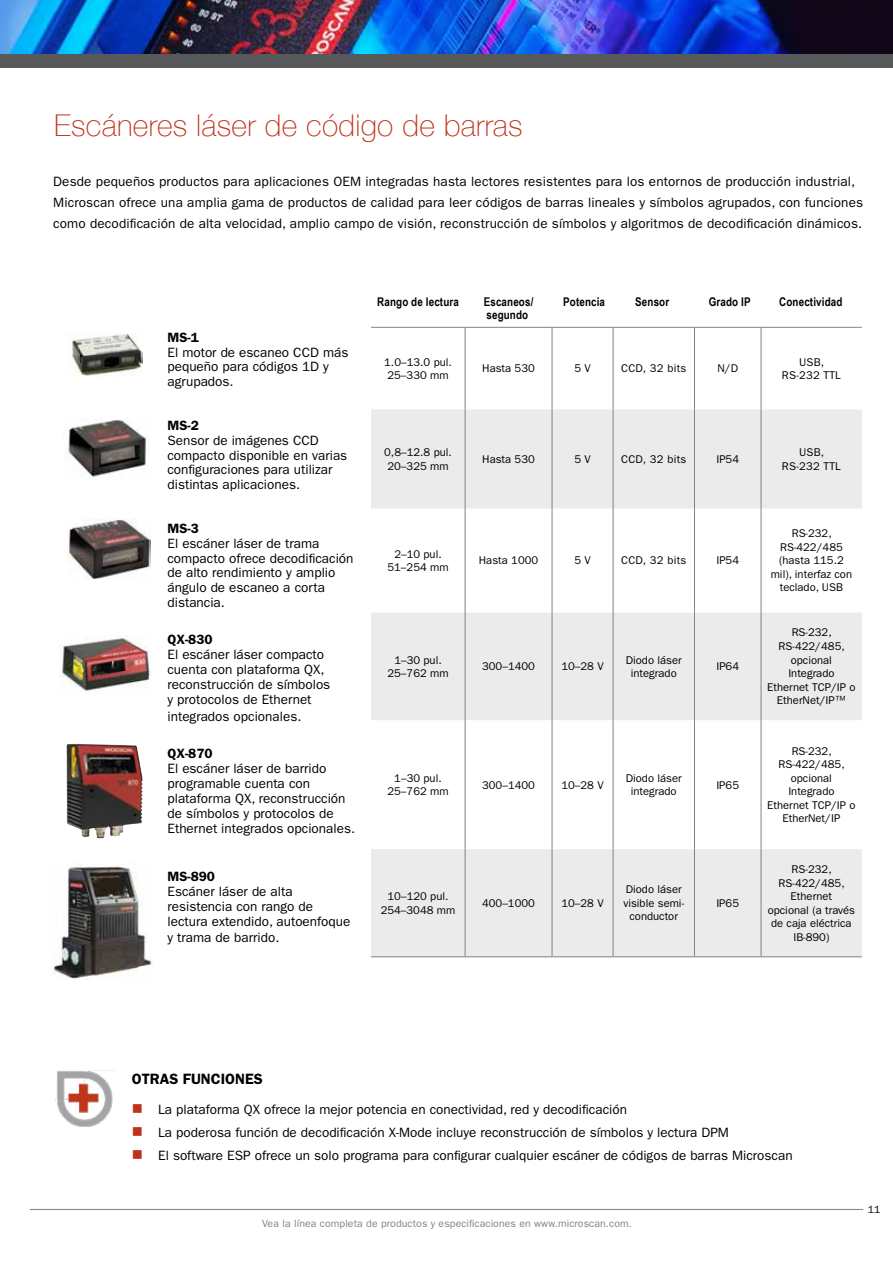
<style>
.page{position:relative;width:893px;height:1263px;background:#fff}
.page>*{position:absolute;margin:0;border:0;box-sizing:border-box;transform-origin:0 0}
.t1{font:100 30px "Helvetica Neue";letter-spacing:.01em;color:#c0311a}
.t2{font:600 15px "ITC Franklin Gothic Std";color:#000}
.t3{font:13.5px/14.7px "ITC Franklin Gothic Std";color:#000}
.t4{font:600 13.5px "ITC Franklin Gothic Std";color:#000}
.t5{font:700 12px "Arial Narrow";letter-spacing:.01em;color:#000}
.t6{font:11.25px/13.5px "ITC Franklin Gothic Std";color:#000;text-align:center}
.t7{font:11.25px "ITC Franklin Gothic Std";letter-spacing:.025em;color:#000}
.t8{font:11.25px/13.5px "ITC Franklin Gothic Std";letter-spacing:.02em;color:#000;text-align:center}
.t9{font:10.5px "ITC Franklin Gothic Std";letter-spacing:.01em;color:#808285}
.t10{font:10.5px "ITC Franklin Gothic Std";color:#000}
.s1{font-family:"Helvetica Neue";font-weight:300}
</style>
<div class="page">
<hr style="left:30px;top:1209px;width:833px;height:1px;background:#808285">
<img style="left:0;top:0;width:893px;height:54px">
<img style="left:53px;top:864px;width:100px;height:116px">
<img style="left:66px;top:744px;width:31px;height:93px">
<img style="left:69px;top:333px;width:74px;height:44px">
<img style="left:63px;top:418px;width:85px;height:59px">
<img style="left:67px;top:518px;width:83px;height:61px">
<img style="left:59px;top:636px;width:91px;height:55px">
<div style="left:0;top:54px;width:893px;height:14px;background:#58595b"></div>
<svg style="left:371px;top:409px;width:491px;height:547px;fill:#ebebec"></svg>
<hr style="left:371px;top:327px;width:94px;height:1px;background:#808285">
<hr style="left:465px;top:327px;width:87px;height:1px;background:#808285">
<hr style="left:465px;top:328px;width:1px;height:81px;background:#808285">
<hr style="left:552px;top:327px;width:61px;height:1px;background:#808285">
<hr style="left:552px;top:328px;width:1px;height:81px;background:#808285">
<hr style="left:613px;top:327px;width:81px;height:1px;background:#808285">
<hr style="left:613px;top:328px;width:1px;height:81px;background:#808285">
<hr style="left:694px;top:327px;width:67px;height:1px;background:#808285">
<hr style="left:694px;top:328px;width:1px;height:81px;background:#808285">
<hr style="left:761px;top:327px;width:101px;height:1px;background:#808285">
<hr style="left:761px;top:328px;width:1px;height:81px;background:#808285">
<hr style="left:465px;top:409px;width:1px;height:99px;background:#808285">
<hr style="left:552px;top:409px;width:1px;height:99px;background:#808285">
<hr style="left:613px;top:409px;width:1px;height:99px;background:#808285">
<hr style="left:694px;top:409px;width:1px;height:99px;background:#808285">
<hr style="left:761px;top:409px;width:1px;height:99px;background:#808285">
<hr style="left:465px;top:508px;width:1px;height:104px;background:#808285">
<hr style="left:552px;top:508px;width:1px;height:104px;background:#808285">
<hr style="left:613px;top:508px;width:1px;height:104px;background:#808285">
<hr style="left:694px;top:508px;width:1px;height:104px;background:#808285">
<hr style="left:761px;top:508px;width:1px;height:104px;background:#808285">
<hr style="left:465px;top:612px;width:1px;height:108px;background:#808285">
<hr style="left:552px;top:612px;width:1px;height:108px;background:#808285">
<hr style="left:613px;top:612px;width:1px;height:108px;background:#808285">
<hr style="left:694px;top:612px;width:1px;height:108px;background:#808285">
<hr style="left:761px;top:612px;width:1px;height:108px;background:#808285">
<hr style="left:465px;top:720px;width:1px;height:129px;background:#808285">
<hr style="left:552px;top:720px;width:1px;height:129px;background:#808285">
<hr style="left:613px;top:720px;width:1px;height:129px;background:#808285">
<hr style="left:694px;top:720px;width:1px;height:129px;background:#808285">
<hr style="left:761px;top:720px;width:1px;height:129px;background:#808285">
<hr style="left:465px;top:849px;width:1px;height:107px;background:#808285">
<hr style="left:552px;top:849px;width:1px;height:107px;background:#808285">
<hr style="left:613px;top:849px;width:1px;height:107px;background:#808285">
<hr style="left:694px;top:849px;width:1px;height:107px;background:#808285">
<hr style="left:761px;top:849px;width:1px;height:107px;background:#808285">
<hr style="left:371px;top:956px;width:94px;height:1px;background:#808285">
<hr style="left:465px;top:956px;width:87px;height:1px;background:#808285">
<hr style="left:552px;top:956px;width:61px;height:1px;background:#808285">
<hr style="left:613px;top:956px;width:81px;height:1px;background:#808285">
<hr style="left:694px;top:956px;width:67px;height:1px;background:#808285">
<hr style="left:761px;top:956px;width:101px;height:1px;background:#808285">
<img style="left:55px;top:1070px;width:59px;height:57px">
<h1 class="t1" style="left:54px;top:103px;width:470px">Escáneres láser de código de barras</h1>
<p class="t3" style="left:53px;top:171px;width:811px;line-height:21px">Desde pequeños productos para aplicaciones OEM integradas hasta lectores resistentes para los entornos de producción industrial,<br>Microscan ofrece una amplia gama de productos de calidad para leer códigos de barras lineales y símbolos agrupados, con funciones como decodificación de alta velocidad, amplio campo de visión, reconstrucción de símbolos y algoritmos de decodificación dinámicos.</p>
<p class="t4" style="left:167px;top:329px;width:33px">MS-1</p>
<p class="t3" style="left:167px;top:345px;width:182px">El motor de escaneo CCD más pequeño para códigos 1D y agrupados.</p>
<p class="t4" style="left:167px;top:418px;width:33px">MS-2</p>
<p class="t3" style="left:167px;top:433px;width:181px">Sensor de imágenes CCD compacto disponible en varias configuraciones para utilizar distintas aplicaciones.</p>
<p class="t4" style="left:167px;top:520px;width:33px">MS-3</p>
<p class="t3" style="left:167px;top:536px;width:188px">El escáner láser de trama compacto ofrece decodificación de alto rendimiento y amplio ángulo de escaneo a corta distancia.</p>
<p class="t4" style="left:167px;top:632px;width:47px">QX-830</p>
<p class="t3" style="left:167px;top:647px;width:164px;line-height:15.3px">El escáner láser compacto cuenta con plataforma QX, reconstrucción de símbolos y protocolos de Ethernet integrados opcionales.</p>
<p class="t4" style="left:167px;top:746px;width:47px">QX-870</p>
<p class="t3" style="left:167px;top:761px;width:189px">El escáner láser de barrido programable cuenta con plataforma QX, reconstrucción de símbolos y protocolos de<br>Ethernet integrados opcionales.</p>
<p class="t4" style="left:167px;top:868px;width:49px">MS-890</p>
<p class="t3" style="left:167px;top:884px;width:184px;line-height:15.5px">Escáner láser de alta resistencia con rango de lectura extendido, autoenfoque y trama de barrido.</p>
<p class="t5" style="left:377px;top:293px;width:83px">Rango de lectura</p>
<p class="t5" style="left:484px;top:293px;width:51px">Escaneos/</p>
<p class="t5" style="left:563px;top:293px;width:43px">Potencia</p>
<p class="t5" style="left:635px;top:293px;width:35px">Sensor</p>
<p class="t5" style="left:709px;top:293px;width:43px">Grado IP</p>
<p class="t5" style="left:779px;top:293px;width:65px">Conectividad</p>
<p class="t5" style="left:486px;top:305px;width:43px">segundo</p>
<p class="t6" style="left:384px;top:355px;width:69px;text-align:left">1.0–13.0 pul.<br>25–330 mm</p>
<p class="t6" style="left:482px;top:362px;width:54px">Hasta 530</p>
<p class="t6" style="left:574px;top:362px;width:18px">5 V</p>
<p class="t7" style="left:621px;top:362px;width:67px">CCD, 32 bits</p>
<p class="t6" style="left:717px;top:362px;width:22px">N/D</p>
<p class="t8" style="left:782px;top:355px;width:60px">USB,<br>RS-232 TTL</p>
<p class="t6" style="left:384px;top:446px;width:69px;text-align:left">0,8–12.8 pul.<br>20–325 mm</p>
<p class="t6" style="left:482px;top:452px;width:54px">Hasta 530</p>
<p class="t6" style="left:574px;top:452px;width:18px">5 V</p>
<p class="t7" style="left:621px;top:452px;width:67px">CCD, 32 bits</p>
<p class="t6" style="left:716px;top:452px;width:24px">IP54</p>
<p class="t8" style="left:782px;top:446px;width:60px">USB,<br>RS-232 TTL</p>
<p class="t6" style="left:387px;top:547px;width:63px">2–10 pul.<br>51–254 mm</p>
<p class="t6" style="left:479px;top:554px;width:61px">Hasta 1000</p>
<p class="t6" style="left:574px;top:554px;width:18px">5 V</p>
<p class="t7" style="left:621px;top:554px;width:67px">CCD, 32 bits</p>
<p class="t6" style="left:716px;top:554px;width:24px">IP54</p>
<p class="t6" style="left:387px;top:653px;width:63px">1–30 pul.<br>25–762 mm</p>
<p class="t6" style="left:482px;top:660px;width:54px">300–1400</p>
<p class="t6" style="left:561px;top:660px;width:44px">10–28 V</p>
<p class="t6" style="left:626px;top:653px;width:58px">Diodo láser integrado</p>
<p class="t6" style="left:716px;top:660px;width:24px">IP64</p>
<p class="t6" style="left:387px;top:771px;width:63px">1–30 pul.<br>25–762 mm</p>
<p class="t6" style="left:482px;top:778px;width:54px">300–1400</p>
<p class="t6" style="left:561px;top:778px;width:44px">10–28 V</p>
<p class="t6" style="left:626px;top:771px;width:58px">Diodo láser integrado</p>
<p class="t6" style="left:716px;top:778px;width:24px">IP65</p>
<p class="t6" style="left:381px;top:890px;width:76px">10–120 pul.<br>254–3048 mm</p>
<p class="t6" style="left:482px;top:896px;width:54px">400–1000</p>
<p class="t6" style="left:561px;top:896px;width:44px">10–28 V</p>
<p class="t6" style="left:623px;top:883px;width:62px">Diodo láser visible semi&shy;conductor</p>
<p class="t6" style="left:716px;top:896px;width:24px">IP65</p>
<p class="t6" style="left:771px;top:527px;width:83px">RS-232,<br>RS-422/485 (hasta 115.2 mil), interfaz con teclado, USB</p>
<p class="t6" style="left:767px;top:626px;width:90px">RS-232,<br>RS-422/485, opcional<br>Integrado<br>Ethernet TCP/IP o<br>EtherNet/IP<span class="s1">™</span></p>
<p class="t6" style="left:767px;top:744px;width:90px">RS-232,<br>RS-422/485, opcional<br>Integrado<br>Ethernet TCP/IP o<br>EtherNet/IP</p>
<p class="t6" style="left:768px;top:863px;width:89px">RS-232,<br>RS-422/485,<br>Ethernet<br>opcional (a través de caja eléctrica<br>IB-890)</p>
<p class="t2" style="left:132px;top:1070px;width:132px">OTRAS FUNCIONES</p>
<p class="t3" style="left:158px;top:1098px;width:636px;line-height:23.2px">La plataforma QX ofrece la mejor potencia en conectividad, red y decodificación<br>La poderosa función de decodificación X-Mode incluye reconstrucción de símbolos y lectura DPM<br>El software ESP ofrece un solo programa para configurar cualquier escáner de códigos de barras Microscan</p>
<p class="t9" style="left:262px;top:1218px;width:371px">Vea la línea completa de productos y especificaciones en www.microscan.com.</p>
<p class="t10" style="left:868px;top:1203px;width:14px">11</p>
</div>
